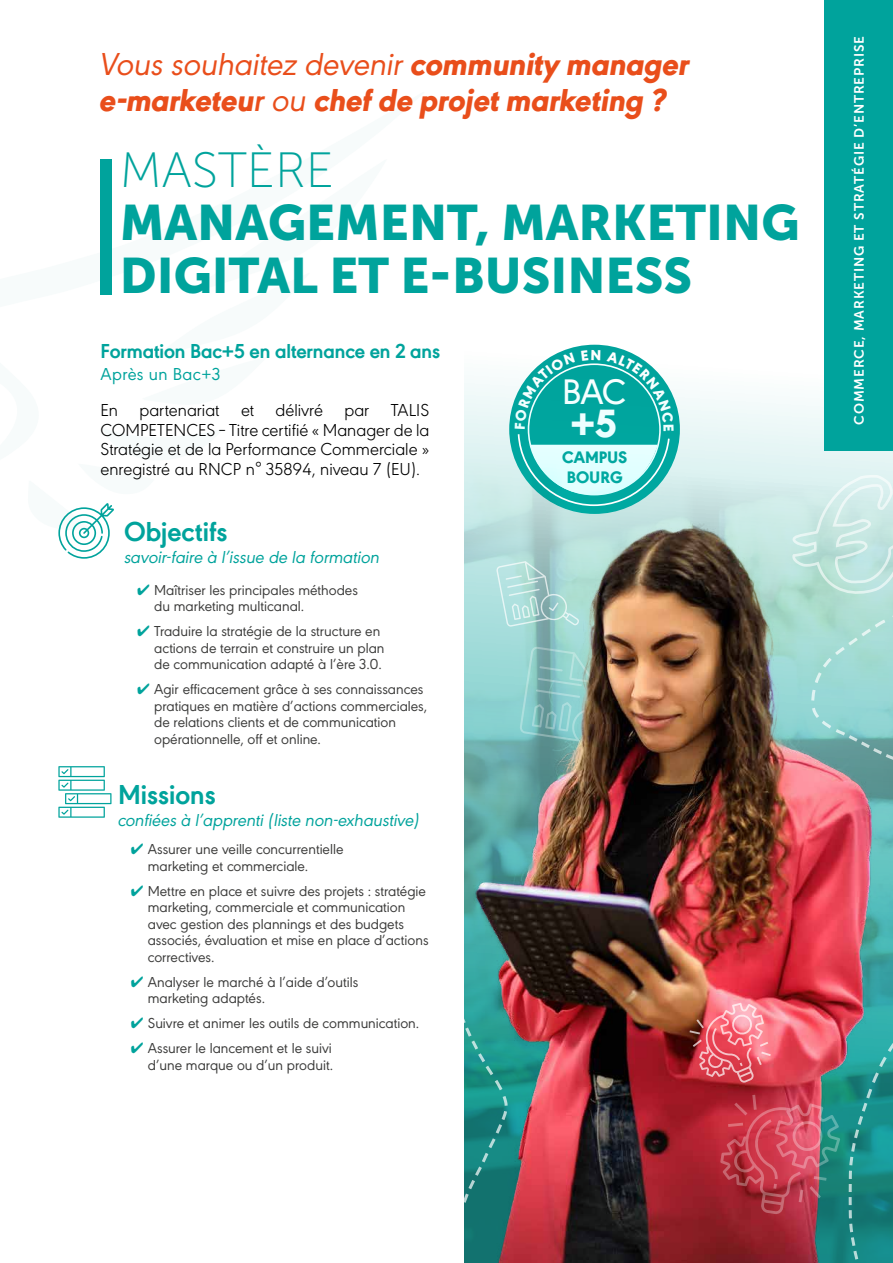
<style>
.page{position:relative;width:893px;height:1263px;background:#fff}
.page>*{position:absolute;margin:0;border:0;box-sizing:border-box;transform-origin:0 0}
.t1{font:49.5px/52.7px "Museo Sans 900";color:#00a39c}
.t2{font:49.5px "Museo Sans 100";color:#00a39c}
.t3{font:800 40.95px "URW Geometric";color:#fff}
.t4{font:500 36.9px "URW Geometric";color:#fff}
.t5{font:italic 800 33px/36px "URW Geometric";color:#e94e1b}
.t6{font:700 28.5px "URW Geometric";color:#00a39c}
.t7{font:700 21px "URW Geometric";letter-spacing:-.005em;color:#00a39c}
.t8{font:300 18px/19.5px "URW Geometric";color:#000;text-align:justify}
.t9{font:italic 18px "URW Geometric";color:#00a39c}
.t10{font:18px "URW Geometric";letter-spacing:.02em;color:#00a39c}
.t11{font:800 17.4px/19.5px "URW Geometric";color:#00a39c}
.t12{font:15px/16.5px "URW Geometric";color:#3c3c3b}
.t13{font:13.5px "Museo Sans 700";letter-spacing:.06em;color:#fff}
.s1{font-weight:400}
.s2{font-weight:600}
.s3{color:#00a39c}
</style>
<div class="page">
<svg style="left:464px;top:302px;width:429px;height:157px"></svg>
<img style="left:464px;top:459px;width:429px;height:804px">
<div style="left:100px;top:159px;width:11px;height:135px;background:#00a39c"></div>
<svg style="left:58px;top:503px;width:56px;height:56px"></svg>
<svg style="left:58px;top:766px;width:53px;height:52px"></svg>
<img style="left:519px;top:646px;width:99px;height:116px">
<div style="left:509px;top:345px;width:171px;height:169px;background:#00a39c;border-radius:50%"></div>
<svg style="left:496px;top:561px;width:83px;height:66px"></svg>
<img style="left:689px;top:1003px;width:82px;height:80px">
<svg style="left:720px;top:1095px;width:120px;height:119px"></svg>
<div style="left:825px;top:0;width:68px;height:450px;background:#00a39c"></div>
<svg style="left:790px;top:474px;width:103px;height:345px"></svg>
<svg style="left:847px;top:1024px;width:46px;height:239px"></svg>
<svg style="left:464px;top:976px;width:45px;height:287px"></svg>
<svg style="left:515px;top:350px;width:159px;height:157px"></svg>
<h3 class="t5" style="left:100px;top:44px;width:591px"><span class="s1">Vous souhaitez devenir</span> community manager e-marketeu<span class="s2">r</span> <span class="s1">ou</span> chef de projet marketing ?</h3>
<h1 class="t2" style="left:120px;top:144px;width:216px">MASTÈRE</h1>
<h1 class="t1" style="left:120px;top:196px;width:681px">MANAGEMENT, MARKETING<br>DIGITAL ET E-BUSINESS</h1>
<h3 class="t7" style="left:101px;top:335px;width:341px">Formation Bac+5 en alternance en 2 ans</h3>
<p class="t10" style="left:101px;top:361px;width:121px">Après un Bac+3</p>
<p class="t8" style="left:100px;top:399px;width:330px">En partenariat et délivré par TALIS COMPETENCES – Titre certifié « Manager de la Stratégie et de la Performance Commerciale » enregistré au RNCP n° 35894, niveau 7 (EU).</p>
<h3 class="t6" style="left:124px;top:510px;width:105px">Objectifs</h3>
<p class="t9" style="left:124px;top:543px;width:257px">savoir-faire à l’issue de la formation</p>
<p class="t12" style="left:154px;top:580px;width:205px;text-indent:-17px"><span class="s3">✔</span> Maîtriser les principales méthodes du marketing multicanal.</p>
<p class="t12" style="left:154px;top:622px;width:232px;text-indent:-17px"><span class="s3">✔</span> Traduire la stratégie de la structure en actions de terrain et construire un plan de communication adapté à l’ère 3.0.</p>
<p class="t12" style="left:154px;top:680px;width:275px;text-indent:-17px"><span class="s3">✔</span> Agir efficacement grâce à ses connaissances pratiques en matière d’actions commerciales, de relations clients et de communication opérationnelle, off et online.</p>
<h3 class="t6" style="left:118px;top:773px;width:99px">Missions</h3>
<p class="t9" style="left:118px;top:807px;width:303px">confiées à l’apprenti (liste non-exhaustive)</p>
<p class="t12" style="left:148px;top:840px;width:197px;text-indent:-17px"><span class="s3">✔</span> Assurer une veille concurrentielle marketing et commerciale.</p>
<p class="t12" style="left:148px;top:881px;width:282px;text-indent:-17px"><span class="s3">✔</span> Mettre en place et suivre des projets : stratégie marketing, commerciale et communication avec gestion des plannings et des budgets associés, évaluation et mise en place d’actions correctives.</p>
<p class="t12" style="left:148px;top:972px;width:212px;text-indent:-17px"><span class="s3">✔</span> Analyser le marché à l’aide d’outils marketing adaptés.</p>
<p class="t12" style="left:131px;top:1014px;width:290px"><span class="s3">✔</span> Suivre et animer les outils de communication.</p>
<p class="t12" style="left:131px;top:1039px;width:204px;text-align:right"><span class="s3">✔</span> Assurer le lancement et le suivi d’une marque ou d’un produit.</p>
<h3 class="t4" style="left:562px;top:365px;width:66px">BAC</h3>
<h2 class="t3" style="left:572px;top:393px;width:47px">+5</h2>
<p class="t11" style="left:562px;top:447px;width:67px">CAMPUS<br>BOURG</p>
<p class="t13" style="left:852px;top:425px;width:390px;rotate:-90deg">COMMERCE, MARKETING ET STRATÉGIE D’ENTREPRISE</p>
</div>
